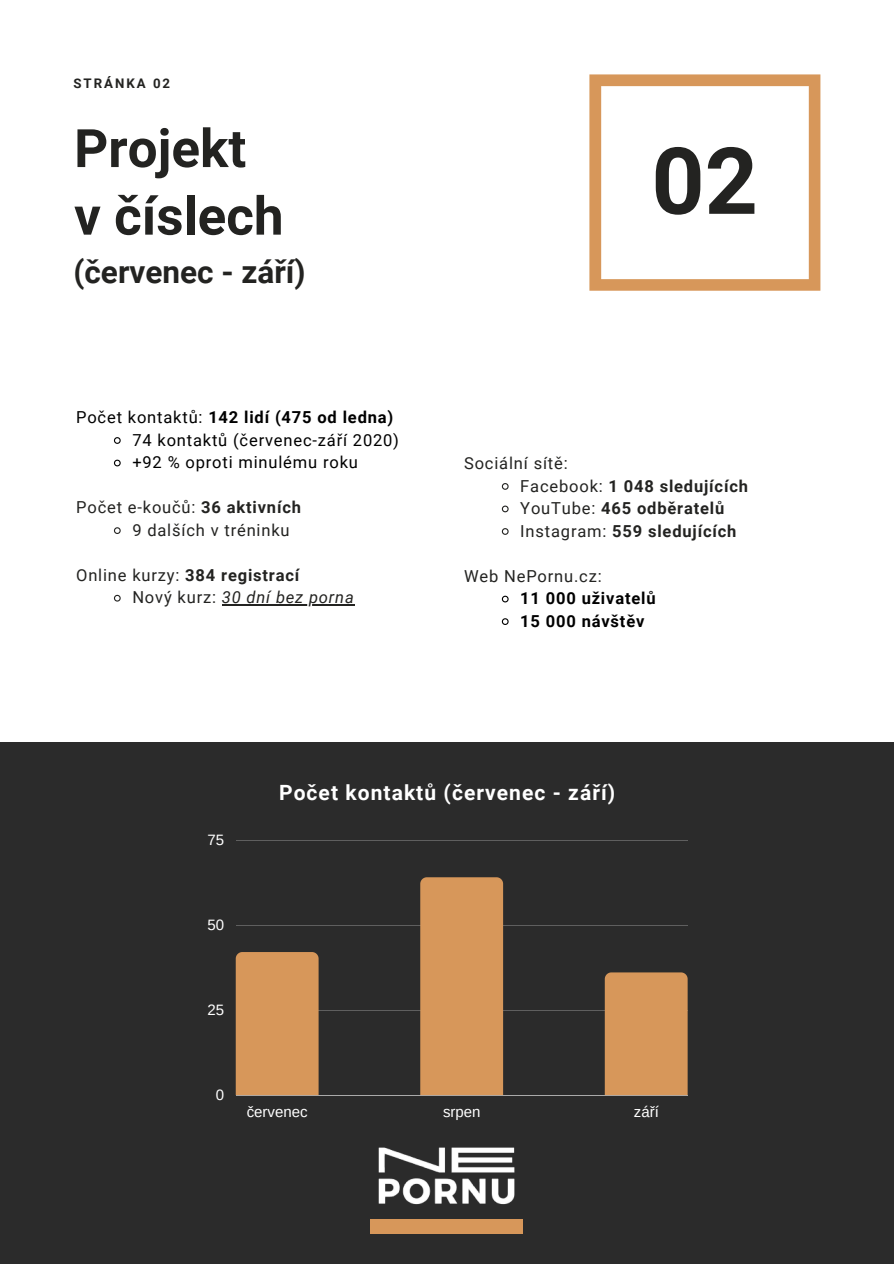
<style>
.page{position:relative;width:894px;height:1264px;background:#fff}
.page>*{position:absolute;margin:0;border:0;box-sizing:border-box;transform-origin:0 0}
.t1{font:700 92.7px "Roboto";color:#232321}
.t2{font:700 52.95px/67.5px "Roboto";color:#232321}
.t3{font:700 31.5px "Roboto";color:#232321}
.t4{font:700 21px "Roboto";letter-spacing:.05em;color:#fff}
.t5{font:700 16.5px/22.5px "Roboto";letter-spacing:.05em;color:#232321}
.t6{font:16.5px "Roboto";letter-spacing:.05em;color:#232321}
.t7{font:700 16.5px/22.5px "Roboto";letter-spacing:.05em;color:#000}
.t8{font:16.5px/22.5px "Roboto";letter-spacing:.05em;color:#000}
.t9{font:italic 16.5px "Roboto";letter-spacing:.05em;color:#232321}
.t10{font:15px "Arimo";color:#fff}
.t11{font:700 13.2px "Roboto";letter-spacing:.15em;color:#232321}
.s1{font-weight:400}
.s2{font-weight:700}
.s3{font-style:normal}
</style>
<div class="page">
<svg style="left:589px;top:74px;width:231px;height:217px"></svg>
<div style="left:0;top:743px;width:893px;height:520px;background:#2b2b2b"></div>
<hr style="left:236px;top:839px;width:451px;height:1px;background:#fff">
<hr style="left:236px;top:924px;width:451px;height:1px;background:#fff">
<hr style="left:236px;top:1009px;width:451px;height:1px;background:#fff">
<hr style="left:236px;top:1094px;width:451px;height:1px;background:#fff">
<div style="left:236px;top:952px;width:82px;height:143px;background:#d7975a"></div>
<div style="left:420px;top:877px;width:83px;height:218px;background:#d7975a"></div>
<div style="left:604px;top:972px;width:83px;height:123px;background:#d7975a"></div>
<div style="left:445px;top:1219px;width:77px;height:14px;background:#d7975a"></div>
<div style="left:370px;top:1219px;width:76px;height:14px;background:#d7975a"></div>
<img style="left:378px;top:1147px;width:137px;height:58px">
<svg style="left:113px;top:437px;width:8px;height:7px"></svg>
<svg style="left:114px;top:459px;width:7px;height:8px"></svg>
<svg style="left:113px;top:527px;width:8px;height:7px"></svg>
<svg style="left:113px;top:594px;width:8px;height:8px"></svg>
<hr style="left:222px;top:604px;width:132px;height:1px;background:#232321">
<svg style="left:501px;top:483px;width:8px;height:7px"></svg>
<svg style="left:501px;top:505px;width:8px;height:8px"></svg>
<svg style="left:501px;top:528px;width:8px;height:7px"></svg>
<svg style="left:501px;top:595px;width:8px;height:8px"></svg>
<svg style="left:501px;top:618px;width:8px;height:7px"></svg>
<p class="t11" style="left:73px;top:75px;width:98px">STRÁNKA 02</p>
<h2 class="t2" style="left:74px;top:115px;width:211px">Projekt v číslech</h2>
<h3 class="t3" style="left:73px;top:254px;width:234px">(červenec - září)</h3>
<p class="t7" style="left:76px;top:406px;width:318px"><span class="s1">Počet kontaktů:</span> 142 lidí (475 od ledna)</p>
<p class="t8" style="left:132px;top:428px;width:268px">74 kontaktů (červenec-září 2020) +92 % oproti minulému roku</p>
<p class="t6" style="left:76px;top:498px;width:226px">Počet e-koučů: <span class="s2">36 aktivních</span></p>
<p class="t6" style="left:132px;top:520px;width:159px">9 dalších v tréninku</p>
<p class="t5" style="left:76px;top:564px;width:225px"><span class="s1">Online kurzy:</span> 384 registrací</p>
<p class="t9" style="left:132px;top:588px;width:223px"><span class="s3">Nový kurz:</span> 30 dní bez porna</p>
<h1 class="t1" style="left:651px;top:128px;width:108px">02</h1>
<p class="t6" style="left:464px;top:453px;width:105px">Sociální sítě:</p>
<p class="t5" style="left:520px;top:474px;width:229px"><span class="s1">Facebook:</span> 1 048 sledujících<br><span class="s1">YouTube:</span> 465 odběratelů<br><span class="s1">Instagram:</span> 559 sledujících</p>
<p class="t6" style="left:464px;top:566px;width:139px">Web NePornu.cz:</p>
<p class="t7" style="left:520px;top:587px;width:137px">11 000 uživatelů<br>15 000 návštěv</p>
<p class="t10" style="left:207px;top:831px;width:18px">75</p>
<p class="t4" style="left:279px;top:781px;width:337px">Počet kontaktů (červenec - září)</p>
<p class="t10" style="left:207px;top:916px;width:18px">50</p>
<p class="t10" style="left:207px;top:1001px;width:18px">25</p>
<p class="t10" style="left:216px;top:1086px;width:10px">0</p>
<p class="t10" style="left:247px;top:1103px;width:62px">červenec</p>
<p class="t10" style="left:443px;top:1103px;width:39px">srpen</p>
<p class="t10" style="left:633px;top:1103px;width:26px">září</p>
</div>
